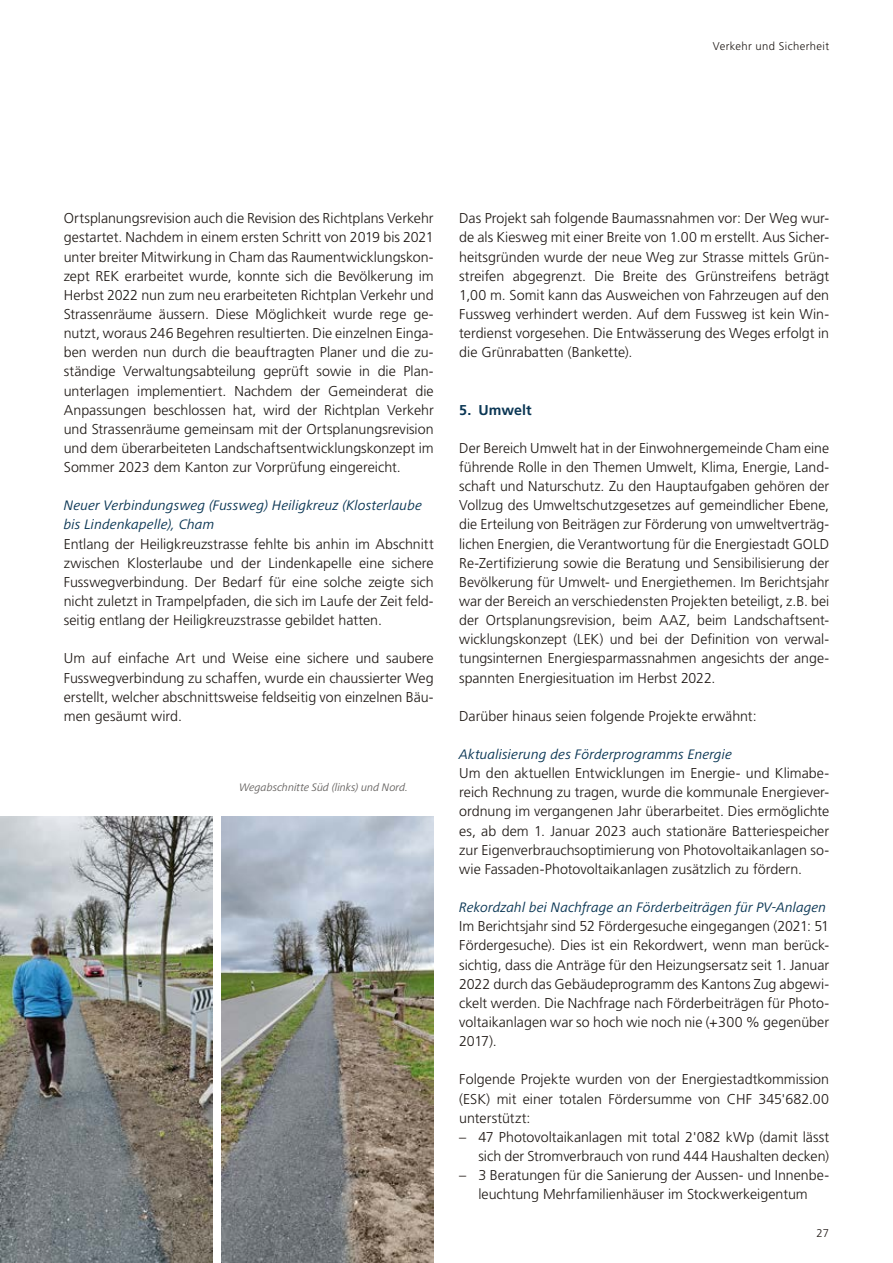
<style>
.page{position:relative;width:893px;height:1263px;background:#fff}
.page>*{position:absolute;margin:0;border:0;box-sizing:border-box;transform-origin:0 0}
.t1{font:300 14.25px/19.2px "Frutiger LT Std";color:#1e1814;text-align:justify}
.t2{font:italic 14.25px/19.2px "Frutiger Next Pro";letter-spacing:.01em;color:#0a3654}
.t3{font:700 14.25px "Frutiger LT Std";color:#0a3654}
.t4{font:italic 11.25px "Frutiger Next Pro";color:#6a6765}
.t5{font:300 11.25px "Frutiger LT Std";letter-spacing:.035em;color:#1e1814}
</style>
<div class="page">
<img style="left:221px;top:816px;width:213px;height:447px">
<img style="left:0;top:816px;width:213px;height:447px">
<p class="t5" style="left:713px;top:40px;width:118px">Verkehr und Sicherheit</p>
<p class="t1" style="left:64px;top:209px;width:371px">Ortsplanungsrevision auch die Revision des Richtplans Verkehr gestartet. Nachdem in einem ersten Schritt von 2019 bis 2021 unter breiter Mitwirkung in Cham das Raumentwicklungskon&shy;zept REK erarbeitet wurde, konnte sich die Bevölkerung im Herbst 2022 nun zum neu erarbeiteten Richtplan Verkehr und Strassenräume äussern. Diese Möglichkeit wurde rege ge&shy;nutzt, woraus 246 Begehren resultierten. Die einzelnen Einga&shy;ben werden nun durch die beauftragten Planer und die zu&shy;ständige Verwaltungsabteilung geprüft sowie in die Plan&shy;unterlagen implementiert. Nachdem der Gemeinderat die Anpassungen beschlossen hat, wird der Richtplan Verkehr und Strassenräume gemeinsam mit der Ortsplanungsrevision und dem überarbeiteten Landschaftsentwicklungskonzept im Sommer 2023 dem Kanton zur Vorprüfung eingereicht.</p>
<p class="t2" style="left:64px;top:496px;width:360px">Neuer Verbindungsweg (Fussweg) Heiligkreuz (Klosterlaube bis Lindenkapelle), Cham</p>
<p class="t1" style="left:64px;top:534px;width:371px">Entlang der Heiligkreuzstrasse fehlte bis anhin im Abschnitt zwischen Klosterlaube und der Lindenkapelle eine sichere Fusswegverbindung. Der Bedarf für eine solche zeigte sich nicht zuletzt in Trampelpfaden, die sich im Laufe der Zeit feld&shy;seitig entlang der Heiligkreuzstrasse gebildet hatten.</p>
<p class="t1" style="left:64px;top:649px;width:371px">Um auf einfache Art und Weise eine sichere und saubere Fusswegverbindung zu schaffen, wurde ein chaussierter Weg erstellt, welcher abschnittsweise feldseitig von einzelnen Bäu&shy;men gesäumt wird.</p>
<p class="t4" style="left:239px;top:781px;width:170px">Wegabschnitte Süd (links) und Nord.</p>
<p class="t1" style="left:459px;top:209px;width:371px">Das Projekt sah folgende Baumassnahmen vor: Der Weg wur&shy;de als Kiesweg mit einer Breite von 1.00 m erstellt. Aus Sicher&shy;heitsgründen wurde der neue Weg zur Strasse mittels Grün&shy;streifen abgegrenzt. Die Breite des Grünstreifens beträgt 1,00 m. Somit kann das Ausweichen von Fahrzeugen auf den Fussweg verhindert werden. Auf dem Fussweg ist kein Win&shy;terdienst vorgesehen. Die Entwässerung des Weges erfolgt in die Grünrabatten (Bankette).</p>
<p class="t3" style="left:459px;top:401px;width:74px">5. Umwelt</p>
<p class="t1" style="left:459px;top:439px;width:371px">Der Bereich Umwelt hat in der Einwohnergemeinde Cham eine führende Rolle in den Themen Umwelt, Klima, Energie, Land&shy;schaft und Naturschutz. Zu den Hauptaufgaben gehören der Vollzug des Umweltschutzgesetzes auf gemeindlicher Ebene, die Erteilung von Beiträgen zur Förderung von umweltverträg&shy;lichen Energien, die Verantwortung für die Energiestadt GOLD Re-Zertifizierung sowie die Beratung und Sensibilisierung der Bevölkerung für Umwelt- und Energiethemen. Im Berichtsjahr war der Bereich an verschiedensten Projekten beteiligt, z.B. bei der Ortsplanungsrevision, beim AAZ, beim Landschaftsent&shy;wicklungskonzept (LEK) und bei der Definition von verwal&shy;tungsinternen Energiesparmassnahmen angesichts der ange&shy;spannten Energiesituation im Herbst 2022.</p>
<p class="t1" style="left:459px;top:706px;width:299px">Darüber hinaus seien folgende Projekte erwähnt:</p>
<p class="t2" style="left:459px;top:745px;width:274px">Aktualisierung des Förderprogramms Energie</p>
<p class="t1" style="left:459px;top:764px;width:371px">Um den aktuellen Entwicklungen im Energie- und Klimabe&shy;reich Rechnung zu tragen, wurde die kommunale Energiever&shy;ordnung im vergangenen Jahr überarbeitet. Dies ermöglichte es, ab dem 1. Januar 2023 auch stationäre Batteriespeicher zur Eigenverbrauchsoptimierung von Photovoltaikanlagen so&shy;wie Fassaden-Photovoltaikanlagen zusätzlich zu fördern.</p>
<p class="t2" style="left:459px;top:898px;width:368px">Rekordzahl bei Nachfrage an Förderbeiträgen für PV-Anlagen</p>
<p class="t1" style="left:459px;top:917px;width:371px">Im Berichtsjahr sind 52 Fördergesuche eingegangen (2021: 51<br>Fördergesuche). Dies ist ein Rekordwert, wenn man berück&shy;sichtig, dass die Anträge für den Heizungsersatz seit 1. Januar 2022 durch das Gebäudeprogramm des Kantons Zug abgewi&shy;ckelt werden. Die Nachfrage nach Förderbeiträgen für Photo&shy;voltaikanlagen war so hoch wie noch nie (+300 % gegenüber 2017).</p>
<p class="t1" style="left:459px;top:1070px;width:371px">Folgende Projekte wurden von der Energiestadtkommission (ESK) mit einer totalen Fördersumme von CHF 345'682.00 unterstützt:</p>
<p class="t1" style="left:459px;top:1127px;width:371px;text-align:right">– 47 Photovoltaikanlagen mit total 2'082 kWp (damit lässt sich der Stromverbrauch von rund 444 Haushalten decken)</p>
<p class="t1" style="left:459px;top:1166px;width:371px;text-align:center">– 3 Beratungen für die Sanierung der Aussen- und Innenbe&shy;leuchtung Mehrfamilienhäuser im Stockwerkeigentum</p>
<p class="t5" style="left:817px;top:1227px;width:14px">27</p>
</div>
